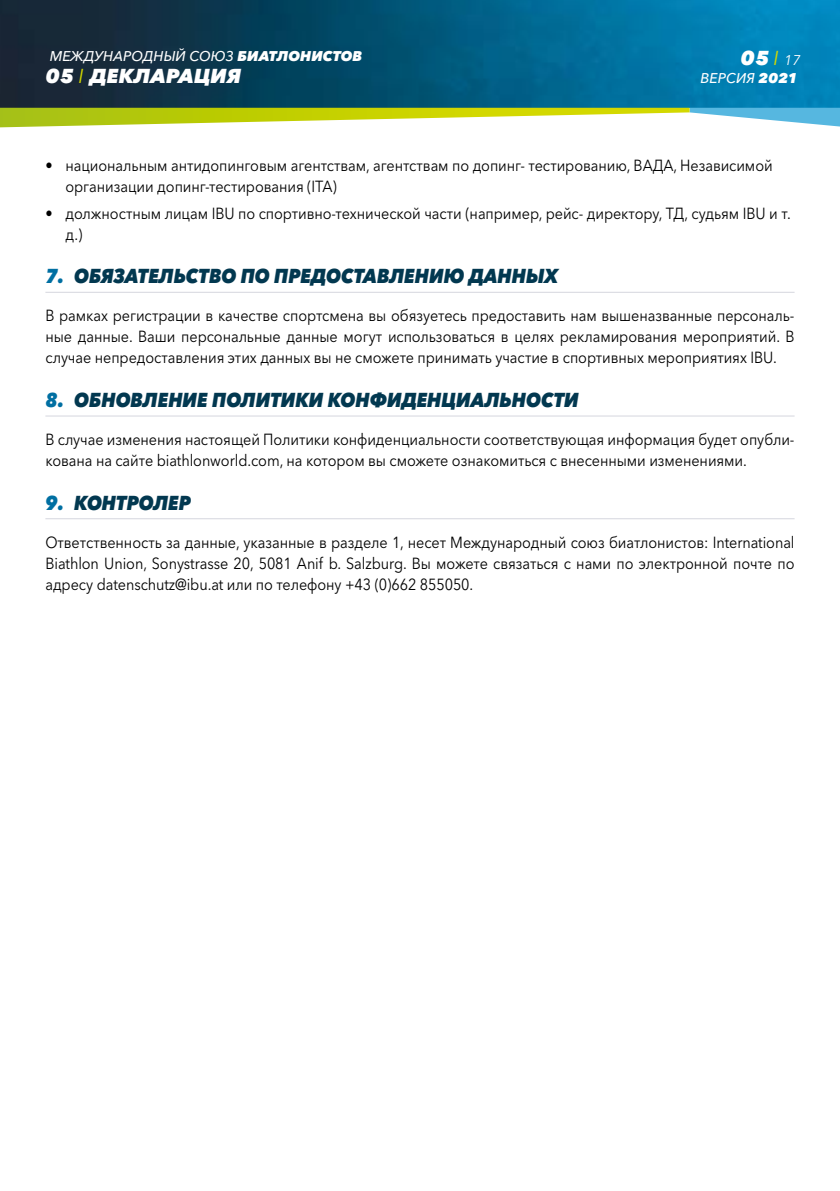
<style>
.page{position:relative;width:840px;height:1191px;background:#fff}
.page>*{position:absolute;margin:0;border:0;box-sizing:border-box;transform-origin:0 0}
.Grundtext{font:italic 800 20px "Avenir Next W1 G";letter-spacing:-.005em;color:#023850;scale:.9 1}
.t1{font:italic 800 20px "Avenir Next W1 G";letter-spacing:.005em;color:#fff}
.Grundtext-2{font:16px/21px "Avenir Next W1 G";letter-spacing:-.005em;color:#000;scale:.9 1}
.t2{font:italic 500 14px "Avenir Next W1 G";letter-spacing:.005em;color:#fff}
.s1{font-weight:800}
.s2{font-weight:400;color:#d3d800}
.s3{font-weight:400;font-size:14px}
.s4{color:#006fa2}
</style>
<div class="page">
<img style="left:0;top:0;width:839px;height:108px">
<svg style="left:0;top:108px;width:839px;height:20px"></svg>
<hr style="left:45px;top:292px;width:749px;height:1px;background:#d5d6de">
<hr style="left:45px;top:415px;width:749px;height:1px;background:#d5d6de">
<hr style="left:45px;top:518px;width:749px;height:1px;background:#d5d6de">
<p class="t2" style="left:50px;top:48px;width:314px">MЕЖДУНАРОДНЫЙ СОЮЗ <span class="s1">БИАТЛОНИСТОВ</span></p>
<p class="t1" style="left:46px;top:64px;width:197px">05 <span class="s2">I</span> ДЕКЛАРАЦИЯ</p>
<p class="t1" style="left:740px;top:46px;width:61px">05 <span class="s2">I</span> <span class="s3">17</span></p>
<p class="t2" style="left:700px;top:70px;width:98px">ВЕРСИЯ <span class="s1">2021</span></p>
<p class="Grundtext-2" style="left:65px;top:155px;width:786px;text-indent:-20px">• национальным антидопинговым агентствам, агентствам по допинг- тестированию, ВАДА, Независимой организации допинг-тестирования (ITA)</p>
<p class="Grundtext-2" style="left:65px;top:202px;width:807px;text-indent:-20px">• должностным лицам IBU по спортивно-технической части (например, рейс- директору, ТД, судьям IBU и т. д.)</p>
<p class="Grundtext" style="left:45px;top:264px;width:571px"><span class="s4">7.</span> ОБЯЗАТЕЛЬСТВО ПО ПРЕДОСТАВЛЕНИЮ ДАННЫХ</p>
<p class="Grundtext-2" style="left:45px;top:305px;width:833px;text-align:justify">В рамках регистрации в качестве спортсмена вы обязуетесь предоставить нам вышеназванные персональ&shy;ные данные. Ваши персональные данные могут использоваться в целях рекламирования мероприятий. В случае непредоставления этих данных вы не сможете принимать участие в спортивных мероприятиях IBU.</p>
<p class="Grundtext" style="left:45px;top:387px;width:594px"><span class="s4">8.</span> ОБНОВЛЕНИЕ ПОЛИТИКИ КОНФИДЕНЦИАЛЬНОСТИ</p>
<p class="Grundtext-2" style="left:45px;top:429px;width:833px">В случае изменения настоящей Политики конфиденциальности соответствующая информация будет опубли&shy;кована на сайте biathlonworld.com, на котором вы сможете ознакомиться с внесенными изменениями.</p>
<p class="Grundtext" style="left:45px;top:490px;width:163px"><span class="s4">9.</span> КОНТРОЛЕР</p>
<p class="Grundtext-2" style="left:45px;top:532px;width:833px;text-align:justify">Ответственность за данные, указанные в разделе 1, несет Международный союз биатлонистов: International Biathlon Union, Sonystrasse 20, 5081 Anif b. Salzburg. Вы можете связаться с нами по электронной почте по адресу datenschutz@ibu.at или по телефону +43 (0)662 855050.</p>
</div>
